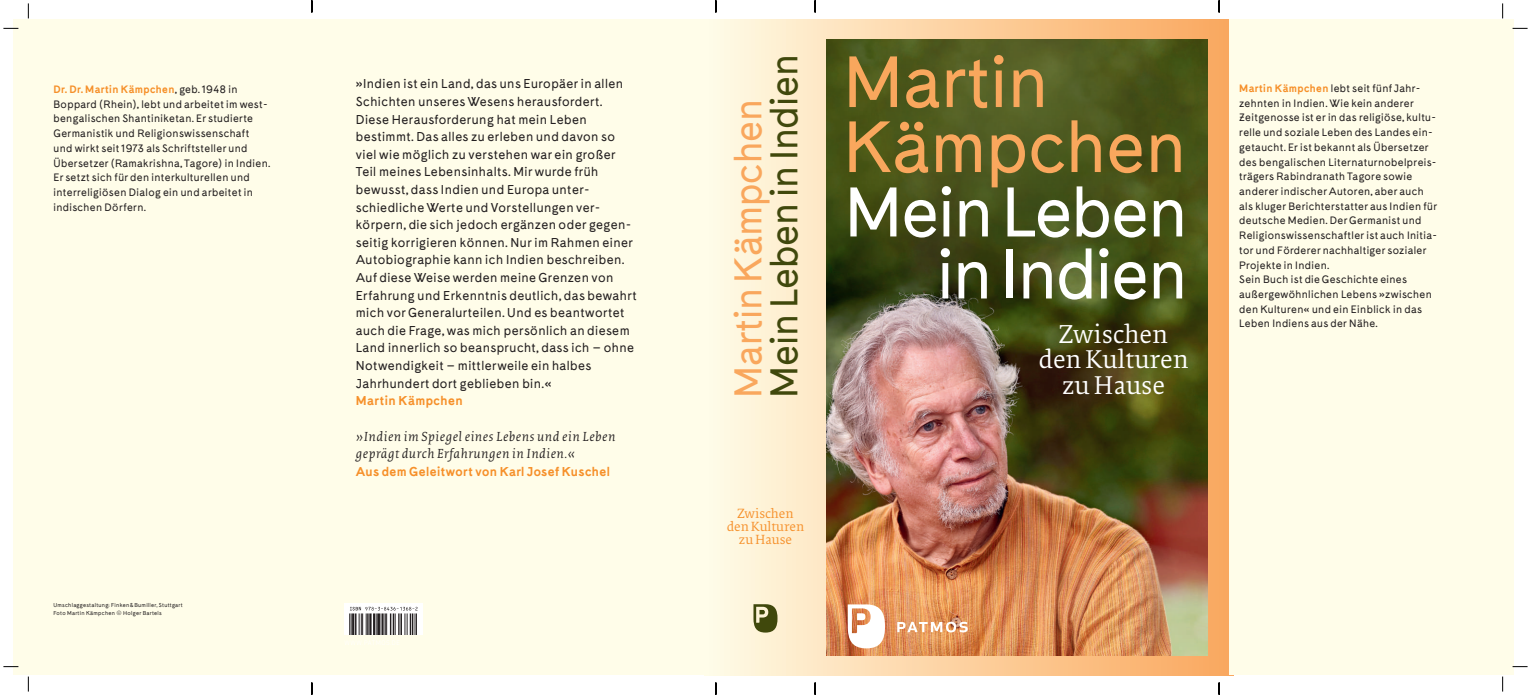
<style>
.page{position:relative;width:1531px;height:695px;background:#fff}
.page>*{position:absolute;margin:0;border:0;box-sizing:border-box;transform-origin:0 0}
.t1{font:500 76.8px/64.9px "Cadiz";color:#f9a75d}
.t2{font:500 74.3px/62px "Cadiz";letter-spacing:-.015em;color:#fff;text-align:right}
.t3{font:500 41px "Cadiz";color:#40480c}
.t4{font:500 41px "Cadiz";color:#f9a75d}
.t5{font:26.6px/25.6px "Collis Roman Txt";color:#fff;text-align:center}
.t6{font:13.8px/13.2px "Collis Roman Txt";color:#f6902a;text-align:center}
.t7{font:500 13.6px/17.6px "Cadiz";letter-spacing:.035em;color:#231f20}
.t8{font:13.6px/17.6px "Collis Italic Txt";letter-spacing:.035em;color:#231f20}
.t9{font:700 13.6px "Cadiz";letter-spacing:.035em;color:#f6902a}
.t10{font:500 11.4px/14.7px "Cadiz";letter-spacing:.035em;color:#231f20}
.t11{font:500 6px/8px "Cadiz";letter-spacing:.05em;color:#231f20}
.s1{font-weight:700;color:#f6902a}
.s2{font-family:"Akkurat";font-weight:300}
</style>
<div class="page">
<div style="left:14px;top:20px;width:690px;height:655px;background:#fffde9"></div>
<div style="left:704px;top:20px;width:529px;height:655px;background:linear-gradient(to right,#fffbe5,#faa75b)"></div>
<svg style="left:753px;top:604px;width:24px;height:28px"></svg>
<div style="left:344px;top:603px;width:78px;height:31px;background:#fff"></div>
<svg style="left:349px;top:606px;width:69px;height:28px"></svg>
<img style="left:826px;top:40px;width:382px;height:615px">
<svg style="left:848px;top:604px;width:120px;height:44px"></svg>
<div style="left:1229px;top:20px;width:284px;height:655px;background:#fffde9"></div>
<svg style="left:3px;top:28px;width:15px;height:1px"></svg>
<svg style="left:1512px;top:28px;width:15px;height:1px"></svg>
<svg style="left:3px;top:666px;width:15px;height:1px"></svg>
<svg style="left:1512px;top:666px;width:15px;height:1px"></svg>
<svg style="left:28px;top:3px;width:1px;height:15px"></svg>
<svg style="left:28px;top:676px;width:1px;height:15px"></svg>
<svg style="left:1502px;top:3px;width:1px;height:15px"></svg>
<svg style="left:1502px;top:676px;width:1px;height:15px"></svg>
<svg style="left:311px;top:0;width:2px;height:12px"></svg>
<svg style="left:311px;top:682px;width:2px;height:12px"></svg>
<svg style="left:715px;top:0;width:2px;height:12px"></svg>
<svg style="left:715px;top:682px;width:2px;height:12px"></svg>
<svg style="left:814px;top:0;width:2px;height:12px"></svg>
<svg style="left:814px;top:682px;width:2px;height:12px"></svg>
<svg style="left:1218px;top:0;width:2px;height:12px"></svg>
<svg style="left:1218px;top:682px;width:2px;height:12px"></svg>
<p class="t10" style="left:53px;top:82px;width:218px"><span class="s1">Dr. Dr. Martin Kämpchen</span>, geb. 1948 in Boppard (Rhein), lebt und arbeitet im west&shy;bengalischen Shantiniketan. Er studierte Germanistik und Religionswissenschaft und wirkt seit 1973 als Schriftsteller und Übersetzer (Ramakrishna, Tagore) in Indien.<br>Er setzt sich für den interkulturellen und interreligiösen Dialog ein und arbeitet in indischen Dörfern.</p>
<p class="t11" style="left:53px;top:601px;width:131px">Umschlaggestaltung: Finken&amp;Bumiller, Stuttgart<br>Foto Martin Kämpchen <span class="s2">©</span> Holger Bartels</p>
<p class="t7" style="left:356px;top:75px;width:282px">»Indien ist ein Land, das uns Europäer in allen Schichten unseres Wesens herausfordert.<br>Diese Herausforderung hat mein Leben bestimmt. Das alles zu erleben und davon so viel wie möglich zu verstehen war ein großer Teil meines Lebensinhalts. Mir wurde früh bewusst, dass Indien und Europa unter&shy;schiedliche Werte und Vorstellungen ver&shy;körpern, die sich jedoch ergänzen oder gegen&shy;seitig korrigieren können. Nur im Rahmen einer Autobiographie kann ich Indien beschreiben.<br>Auf diese Weise werden meine Grenzen von Erfahrung und Erkenntnis deutlich, das bewahrt mich vor Generalurteilen. Und es beantwortet auch die Frage, was mich persönlich an diesem Land innerlich so beansprucht, dass ich – ohne Notwendigkeit – mittlerweile ein halbes Jahrhundert dort geblieben bin.«</p>
<p class="t9" style="left:356px;top:392px;width:108px">Martin Kämpchen</p>
<p class="t8" style="left:356px;top:428px;width:261px">»Indien im Spiegel eines Lebens und ein Leben geprägt durch Erfahrungen in Indien.«</p>
<p class="t9" style="left:356px;top:462px;width:256px">Aus dem Geleitwort von Karl Josef Kuschel</p>
<h3 class="t3" style="left:759px;top:398px;width:345px;rotate:-90deg">Mein Leben in Indien</h3>
<h3 class="t4" style="left:723px;top:398px;width:300px;rotate:-90deg">Martin Kämpchen</h3>
<p class="t6" style="left:727px;top:507px;width:79px">Zwischen den Kulturen zu Hause</p>
<h1 class="t1" style="left:843px;top:49px;width:344px">Martin<br>Kämpchen</h1>
<h2 class="t2" style="left:844px;top:180px;width:344px">Mein Leben in Indien</h2>
<h3 class="t5" style="left:1038px;top:322px;width:152px">Zwischen den Kulturen zu Hause</h3>
<p class="t10" style="left:1239px;top:81px;width:199px"><span class="s1">Martin Kämpchen</span> lebt seit fünf Jahr&shy;zehnten in Indien. Wie kein anderer Zeitgenosse ist er in das religiöse, kultu&shy;relle und soziale Leben des Landes ein&shy;getaucht. Er ist bekannt als Übersetzer des bengalischen Liternaturnobelpreis&shy;trägers Rabindranath Tagore sowie anderer indischer Autoren, aber auch als kluger Berichterstatter aus Indien für deutsche Medien. Der Germanist und Religionswissenschaftler ist auch Initia&shy;tor und Förderer nachhaltiger sozialer Projekte in Indien.<br>Sein Buch ist die Geschichte eines außergewöhnlichen Lebens »zwischen den Kulturen« und ein Einblick in das Leben Indiens aus der Nähe.</p>
</div>
